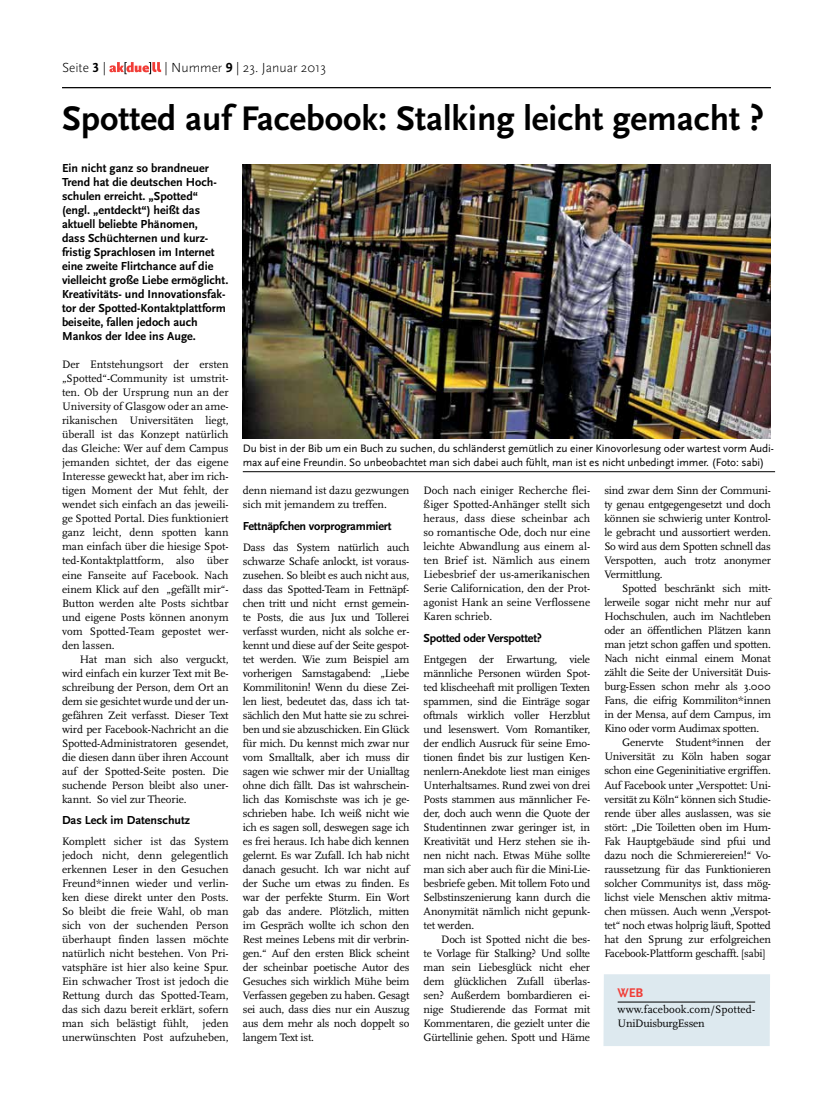
<style>
.page{position:relative;width:833px;height:1117px;background:#fff}
.page>*{position:absolute;margin:0;border:0;box-sizing:border-box;transform-origin:0 0}
.t1{font:700 35.62px "Scala Sans";color:#000}
.t2{font:300 13.75px "Scala Sans";color:#000}
.t3{font:700 13.12px "Scala Sans Caps";color:#f13d37}
.t4{font:700 12.12px/14px "Scala Sans";color:#000}
.t5{font:700 12.12px "Scala Sans";letter-spacing:-.02em;color:#000}
.t6{font:11.25px/14px "Scala";letter-spacing:-.015em;color:#000;text-align:justify}
.t7{font:11.25px/14px "Scala Sans";letter-spacing:-.01em;color:#000}
.t8{font:11.25px/14px "Scala";letter-spacing:.01em;color:#000}
.s1{font-family:"Scala Sans Caps";font-weight:700}
</style>
<div class="page">
<hr style="left:62px;top:87px;width:709px;height:1px;background:#000">
<svg style="left:109px;top:62px;width:52px;height:12px"></svg>
<img style="left:243px;top:164px;width:528px;height:274px">
<hr style="left:243px;top:471px;width:532px;height:1px;background:#000">
<div style="left:603px;top:974px;width:167px;height:71px;background:#dde9ef"></div>
<hr style="left:617px;top:1001px;width:138px;height:1px;background:#000">
<p class="t2" style="left:62px;top:60px;width:45px">Seite <span class="s1">3</span> |</p>
<p class="t2" style="left:165px;top:60px;width:163px">| Nummer <span class="s1">9</span> | 23. Januar 2013</p>
<h1 class="t1" style="left:62px;top:99px;width:703px">Spotted auf Facebook: Stalking leicht gemacht ?</h1>
<p class="t4" style="left:62px;top:162px;width:168px">Ein nicht ganz so brandneuer<br>Trend hat die deutschen Hoch&shy;schulen erreicht. „Spotted“ (engl. „entdeckt“) heißt das aktuell beliebte Phänomen,<br>dass Schüchternen und kurz&shy;fristig Sprachlosen im Internet eine zweite Flirtchance auf die vielleicht große Liebe ermöglicht.<br>Kreativitäts- und Innovationsfak&shy;tor der Spotted-Kontaktplattform beiseite, fallen jedoch auch<br>Mankos der Idee ins Auge.</p>
<p class="t6" style="left:62px;top:358px;width:168px">Der Entstehungsort der ersten „Spotted“-Community ist umstrit&shy;ten. Ob der Ursprung nun an der University of Glasgow oder an ame&shy;rikanischen Universitäten liegt, überall ist das Konzept natürlich das Gleiche: Wer auf dem Campus jemanden sichtet, der das eigene Interesse geweckt hat, aber im rich&shy;tigen Moment der Mut fehlt, der wendet sich einfach an das jeweili&shy;ge Spotted Portal. Dies funktioniert ganz leicht, denn spotten kann man einfach über die hiesige Spot&shy;ted-Kontaktplattform, also über eine Fanseite auf Facebook. Nach einem Klick auf den „gefällt mir“- Button werden alte Posts sichtbar und eigene Posts können anonym vom Spotted-Team gepostet wer&shy;den lassen.</p>
<p class="t6" style="left:62px;top:652px;width:168px;text-indent:18px">Hat man sich also verguckt, wird einfach ein kurzer Text mit Be&shy;schreibung der Person, dem Ort an dem sie gesichtet wurde und der un&shy;gefähren Zeit verfasst. Dieser Text wird per Facebook-Nachricht an die Spotted-Administratoren gesendet, die diesen dann über ihren Account auf der Spotted-Seite posten. Die suchende Person bleibt also uner&shy;kannt. So viel zur Theorie.</p>
<p class="t4" style="left:62px;top:813px;width:130px">Das Leck im Datenschutz</p>
<p class="t6" style="left:62px;top:834px;width:168px">Komplett sicher ist das System jedoch nicht, denn gelegentlich erkennen Leser in den Gesuchen Freund*innen wieder und verlin&shy;ken diese direkt unter den Posts.<br>So bleibt die freie Wahl, ob man sich von der suchenden Person überhaupt finden lassen möchte natürlich nicht bestehen. Von Pri&shy;vatsphäre ist hier also keine Spur.<br>Ein schwacher Trost ist jedoch die Rettung durch das Spotted-Team, das sich dazu bereit erklärt, sofern man sich belästigt fühlt, jeden unerwünschten Post aufzuheben,</p>
<p class="t7" style="left:243px;top:442px;width:533px">Du bist in der Bib um ein Buch zu suchen, du schländerst gemütlich zu einer Kinovorlesung oder wartest vorm Audi&shy;max auf eine Freundin. So unbeobachtet man sich dabei auch fühlt, man ist es nicht unbedingt immer. (Foto: sabi)</p>
<p class="t6" style="left:423px;top:484px;width:168px">Doch nach einiger Recherche flei&shy;ßiger Spotted-Anhänger stellt sich heraus, dass diese scheinbar ach so romantische Ode, doch nur eine leichte Abwandlung aus einem al&shy;ten Brief ist. Nämlich aus einem Liebesbrief der us-amerikanischen Serie Californication, den der Prot&shy;agonist Hank an seine Verflossene Karen schrieb.</p>
<p class="t5" style="left:423px;top:631px;width:120px">Spotted oder Verspottet?</p>
<p class="t6" style="left:423px;top:652px;width:168px">Entgegen der Erwartung, viele männliche Personen würden Spot&shy;ted klischeehaft mit prolligen Texten spammen, sind die Einträge sogar oftmals wirklich voller Herzblut und lesenswert. Vom Romantiker, der endlich Ausruck für seine Emo&shy;tionen findet bis zur lustigen Ken&shy;nenlern-Anekdote liest man einiges Unterhaltsames. Rund zwei von drei Posts stammen aus männlicher Fe&shy;der, doch auch wenn die Quote der Studentinnen zwar geringer ist, in Kreativität und Herz stehen sie ih&shy;nen nicht nach. Etwas Mühe sollte man sich aber auch für die Mini-Lie&shy;besbriefe geben. Mit tollem Foto und Selbstinszenierung kann durch die Anonymität nämlich nicht gepunk&shy;tet werden.</p>
<p class="t6" style="left:423px;top:932px;width:168px;text-indent:18px">Doch ist Spotted nicht die bes&shy;te Vorlage für Stalking? Und sollte man sein Liebesglück nicht eher dem glücklichen Zufall überlas&shy;sen? Außerdem bombardieren ei&shy;nige Studierende das Format mit Kommentaren, die gezielt unter die Gürtellinie gehen. Spott und Häme</p>
<p class="t6" style="left:604px;top:484px;width:168px">sind zwar dem Sinn der Communi&shy;ty genau entgegengesetzt und doch können sie schwierig unter Kontrol&shy;le gebracht und aussortiert werden.<br>So wird aus dem Spotten schnell das Verspotten, auch trotz anonymer Vermittlung.</p>
<p class="t6" style="left:604px;top:582px;width:168px;text-indent:18px">Spotted beschränkt sich mitt&shy;lerweile sogar nicht mehr nur auf Hochschulen, auch im Nachtleben oder an öffentlichen Plätzen kann man jetzt schon gaffen und spotten.<br>Nach nicht einmal einem Monat zählt die Seite der Universität Duis&shy;burg-Essen schon mehr als 3.000<br>Fans, die eifrig Kommiliton*innen in der Mensa, auf dem Campus, im Kino oder vorm Audimax spotten.</p>
<p class="t6" style="left:604px;top:735px;width:168px;text-indent:18px">Genervte Student*innen der Universität zu Köln haben sogar schon eine Gegeninitiative ergriffen.<br>Auf Facebook unter „Verspottet: Uni&shy;versität zu Köln“ können sich Studie&shy;rende über alles auslassen, was sie stört: „Die Toiletten oben im Hum-Fak Hauptgebäude sind pfui und dazu noch die Schmierereien!“ Vo&shy;raussetzung für das Funktionieren solcher Communitys ist, dass mög&shy;lichst viele Menschen aktiv mitma&shy;chen müssen. Auch wenn „Verspot&shy;tet“ noch etwas holprig läuft, Spotted hat den Sprung zur erfolgreichen Facebook-Plattform geschafft. [sabi]</p>
<p class="t6" style="left:243px;top:484px;width:168px">denn niemand ist dazu gezwungen sich mit jemandem zu treffen.</p>
<p class="t4" style="left:243px;top:519px;width:150px">Fettnäpfchen vorprogrammiert</p>
<p class="t6" style="left:243px;top:540px;width:168px">Dass das System natürlich auch schwarze Schafe anlockt, ist voraus&shy;zusehen. So bleibt es auch nicht aus, dass das Spotted-Team in Fettnäpf&shy;chen tritt und nicht ernst gemein&shy;te Posts, die aus Jux und Tollerei verfasst wurden, nicht als solche er&shy;kennt und diese auf der Seite gespot&shy;tet werden. Wie zum Beispiel am vorherigen Samstagabend: „Liebe Kommilitonin! Wenn du diese Zei&shy;len liest, bedeutet das, dass ich tat&shy;sächlich den Mut hatte sie zu schrei&shy;ben und sie abzuschicken. Ein Glück für mich. Du kennst mich zwar nur vom Smalltalk, aber ich muss dir sagen wie schwer mir der Unialltag ohne dich fällt. Das ist wahrschein&shy;lich das Komischste was ich je ge&shy;schrieben habe. Ich weiß nicht wie ich es sagen soll, deswegen sage ich es frei heraus. Ich habe dich kennen gelernt. Es war Zufall. Ich hab nicht danach gesucht. Ich war nicht auf der Suche um etwas zu finden. Es war der perfekte Sturm. Ein Wort gab das andere. Plötzlich, mitten im Gespräch wollte ich schon den Rest meines Lebens mit dir verbrin&shy;gen.“ Auf den ersten Blick scheint der scheinbar poetische Autor des Gesuches sich wirklich Mühe beim Verfassen gegeben zu haben. Gesagt sei auch, dass dies nur ein Auszug aus dem mehr als noch doppelt so langem Text ist.</p>
<p class="t3" style="left:617px;top:985px;width:27px">Web</p>
<p class="t8" style="left:617px;top:1002px;width:139px">www.facebook.com/Spotted-<br>UniDuisburgEssen</p>
</div>
